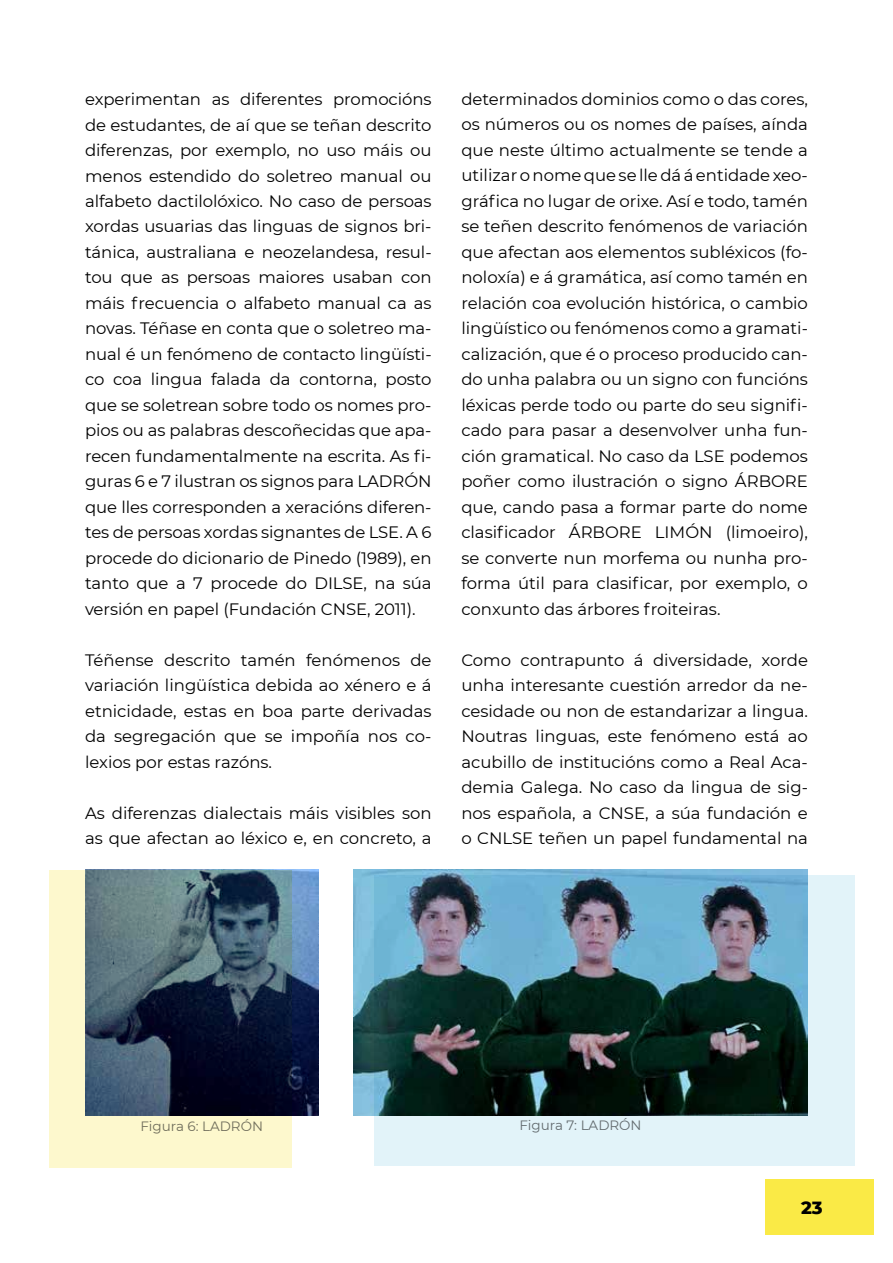
<style>
.page{position:relative;width:893px;height:1263px;background:#fff}
.page>*{position:absolute;margin:0;border:0;box-sizing:border-box;transform-origin:0 0}
.t1{font:800 18px "Montserrat";color:#000}
.t2{font:16.5px/25.5px "Montserrat";color:#000;text-align:justify}
.t3{font:13.5px "Montserrat";color:#707172}
</style>
<div class="page">
<div style="left:765px;top:1179px;width:109px;height:56px;background:#faea46"></div>
<img style="left:292px;top:870px;width:26px;height:246px">
<img style="left:354px;top:870px;width:453px;height:245px">
<svg style="left:49px;top:870px;width:243px;height:297px;background:#717d7d"></svg>
<svg style="left:374px;top:875px;width:481px;height:291px;background:#637f88"></svg>
<p class="t2" style="left:85px;top:86px;width:348px">experimentan as diferentes promocións de estudantes, de aí que se teñan descrito diferenzas, por exemplo, no uso máis ou menos estendido do soletreo manual ou alfabeto dactilolóxico. No caso de persoas xordas usuarias das linguas de signos bri&shy;tánica, australiana e neozelandesa, resul&shy;tou que as persoas maiores usaban con máis frecuencia o alfabeto manual ca as novas. Téñase en conta que o soletreo ma&shy;nual é un fenómeno de contacto lingüísti&shy;co coa lingua falada da contorna, posto que se soletrean sobre todo os nomes pro&shy;pios ou as palabras descoñecidas que apa&shy;recen fundamentalmente na escrita. As fi&shy;guras 6 e 7 ilustran os signos para LADRÓN que lles corresponden a xeracións diferen&shy;tes de persoas xordas signantes de LSE. A 6 procede do dicionario de Pinedo (1989), en tanto que a 7 procede do DILSE, na súa versión en papel (Fundación CNSE, 2011).</p>
<p class="t2" style="left:85px;top:647px;width:348px">Téñense descrito tamén fenómenos de variación lingüística debida ao xénero e á etnicidade, estas en boa parte derivadas da segregación que se impoñía nos co&shy;lexios por estas razóns.</p>
<p class="t2" style="left:85px;top:800px;width:348px">As diferenzas dialectais máis visibles son as que afectan ao léxico e, en concreto, a</p>
<p class="t2" style="left:461px;top:86px;width:348px">determinados dominios como o das cores, os números ou os nomes de países, aínda que neste último actualmente se tende a utilizar o nome que se lle dá á entidade xeo&shy;gráfica no lugar de orixe. Así e todo, tamén se teñen descrito fenómenos de variación que afectan aos elementos subléxicos (fo&shy;noloxía) e á gramática, así como tamén en relación coa evolución histórica, o cambio lingüístico ou fenómenos como a gramati&shy;calización, que é o proceso producido can&shy;do unha palabra ou un signo con funcións léxicas perde todo ou parte do seu signifi&shy;cado para pasar a desenvolver unha fun&shy;ción gramatical. No caso da LSE podemos poñer como ilustración o signo ÁRBORE que, cando pasa a formar parte do nome clasificador ÁRBORE LIMÓN (limoeiro), se converte nun morfema ou nunha pro&shy;forma útil para clasificar, por exemplo, o conxunto das árbores froiteiras.</p>
<p class="t2" style="left:461px;top:646px;width:348px">Como contrapunto á diversidade, xorde unha interesante cuestión arredor da ne&shy;cesidade ou non de estandarizar a lingua.<br>Noutras linguas, este fenómeno está ao acubillo de institucións como a Real Aca&shy;demia Galega. No caso da lingua de sig&shy;nos española, a CNSE, a súa fundación e o CNLSE teñen un papel fundamental na</p>
<p class="t3" style="left:140px;top:1116px;width:124px">Figura 6: LADRÓN</p>
<p class="t3" style="left:519px;top:1116px;width:124px">Figura 7: LADRÓN</p>
<p class="t1" style="left:801px;top:1194px;width:23px">23</p>
</div>
